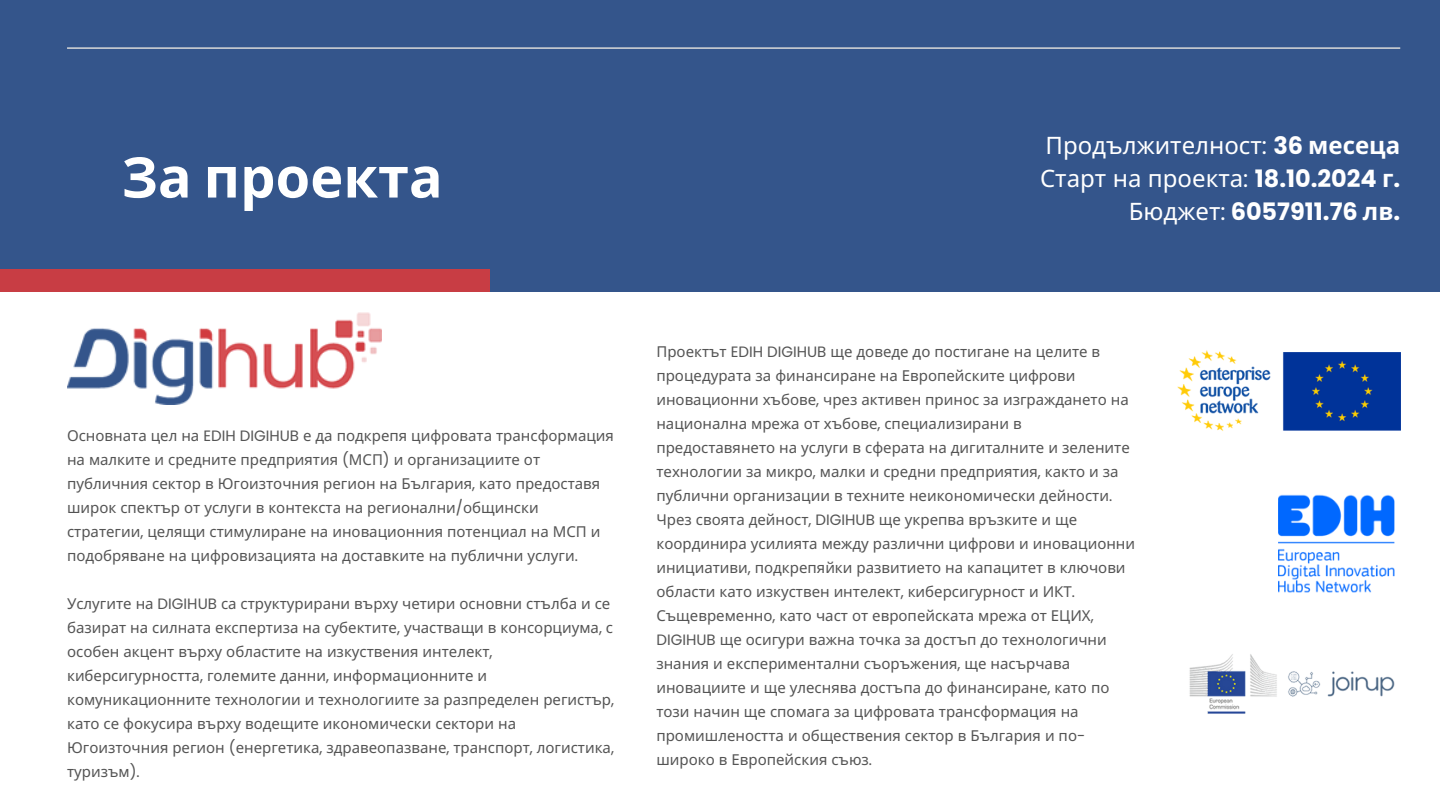
<style>
.page{position:relative;width:1440px;height:810px;background:#fff}
.page>*{position:absolute;margin:0;border:0;box-sizing:border-box;transform-origin:0 0}
.t1{font:700 56px "Noto Sans";color:#fff}
.t2{font:24px/33px "Noto Sans";color:#fff;text-align:right}
.t3{font:15px/24px "Noto Sans";color:#545454}
.s1{font-family:"Poppins"}
.s2{font-family:"Poppins";font-weight:700}
.s3{font-weight:700}
</style>
<div class="page">
<div style="left:0;top:0;width:1440px;height:292px;background:#34558b"></div>
<div style="left:0;top:269px;width:489px;height:23px;background:#c83d44"></div>
<hr style="left:67px;top:47px;width:1333px;height:2px;background:#d9d9d9">
<img style="left:1177px;top:350px;width:223px;height:81px">
<img style="left:1278px;top:494px;width:117px;height:99px">
<img style="left:1189px;top:654px;width:206px;height:60px">
<img style="left:67px;top:312px;width:314px;height:93px">
<p class="t1" style="left:122px;top:138px;width:323px">За проекта</p>
<p class="t2" style="left:1040px;top:128px;width:362px">Продължителност<span class="s1">:</span> <span class="s2">36</span> <span class="s3">месеца<br></span>Старт на проекта<span class="s1">:</span> <span class="s2">18.10.2024</span> <span class="s3">г</span><span class="s2">.<br></span>Бюджет<span class="s1">:</span> <span class="s2">6057911.76</span> <span class="s3">лв</span><span class="s2">.</span></p>
<p class="t3" style="left:67px;top:423px;width:548px">Основната цел на <span class="s1">EDIH DIGIHUB</span> е да подкрепя цифровата трансформация на малките и средните предприятия <span class="s1">(</span>МСП<span class="s1">)</span> и организациите от публичния сектор в Югоизточния регион на България<span class="s1">,</span> като предоставя широк спектър от услуги в контекста на регионални<span class="s1">/</span>общински стратегии<span class="s1">,</span> целящи стимулиране на иновационния потенциал на МСП и подобряване на цифровизацията на доставките на публични услуги<span class="s1">.</span></p>
<p class="t3" style="left:67px;top:591px;width:549px">Услугите на <span class="s1">DIGIHUB</span> са структурирани върху четири основни стълба и се базират на силната експертиза на субектите<span class="s1">,</span> участващи в консорциума<span class="s1">,</span> с особен акцент върху областите на изкуствения интелект<span class="s1">, </span>киберсигурността<span class="s1">,</span> големите данни<span class="s1">,</span> информационните и комуникационните технологии и технологиите за разпределен регистър<span class="s1">, </span>като се фокусира върху водещите икономически сектори на Югоизточния регион <span class="s1">(</span>енергетика<span class="s1">,</span> здравеопазване<span class="s1">,</span> транспорт<span class="s1">,</span> логистика<span class="s1">,</span></p>
<p class="t3" style="left:67px;top:759px;width:74px">туризъм<span class="s1">).</span></p>
<p class="t3" style="left:656px;top:340px;width:480px">Проектът <span class="s1">EDIH DIGIHUB</span> ще доведе до постигане на целите в процедурата за финансиране на Европейските цифрови иновационни хъбове<span class="s1">,</span> чрез активен принос за изграждането на национална мрежа от хъбове<span class="s1">,</span> специализирани в предоставянето на услуги в сферата на дигиталните и зелените технологии за микро<span class="s1">,</span> малки и средни предприятия<span class="s1">,</span> както и за публични организации в техните неикономически дейности<span class="s1">.<br></span>Чрез своята дейност<span class="s1">, DIGIHUB</span> ще укрепва връзките и ще координира усилията между различни цифрови и иновационни инициативи<span class="s1">,</span> подкрепяйки развитието на капацитет в ключови области като изкуствен интелект<span class="s1">,</span> киберсигурност и ИКТ<span class="s1">.<br></span>Същевременно<span class="s1">,</span> като част от европейската мрежа от ЕЦИХ<span class="s1">, DIGIHUB</span> ще осигури важна точка за достъп до технологични знания и експериментални съоръжения<span class="s1">,</span> ще насърчава иновациите и ще улеснява достъпа до финансиране<span class="s1">,</span> като по този начин ще спомага за цифровата трансформация на промишлеността и обществения сектор в България и по&shy;широко в Европейския съюз<span class="s1">.</span></p>
</div>
